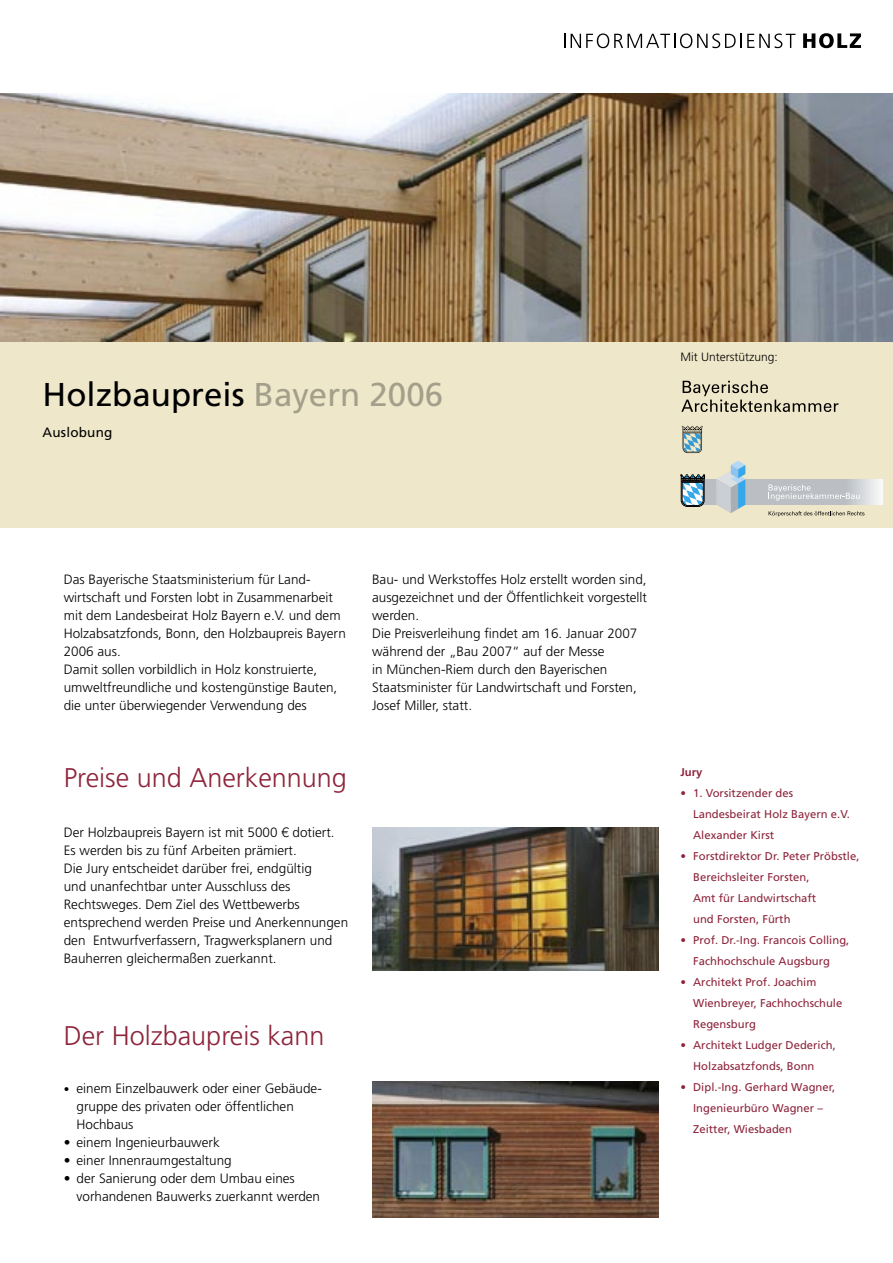
<style>
.page{position:relative;width:893px;height:1263px;background:#fff}
.page>*{position:absolute;margin:0;border:0;box-sizing:border-box;transform-origin:0 0}
.berschrift_2{font:33px "Frutiger";color:#000}
.berschrift_1{font:300 27px "Frutiger";color:#8d243b}
.Textkrper{font:300 13.5px/18px "Frutiger";color:#000}
.t1{font:13.5px "Frutiger";letter-spacing:.015em;color:#000}
.t2{font:300 12px "Frutiger";color:#000}
.t3{font:11.25px/21px "Frutiger";letter-spacing:.005em;color:#8d243b}
.berschrift_1-2{font:700 11.25px "Frutiger";color:#8d243b}
.s1{color:#a39f8b}
.s2{font-family:"Helvetica Neue"}
.s3{font-weight:400;font-size:11.25px}
</style>
<div class="page">
<div style="left:0;top:340px;width:893px;height:187px;background:#efe7c9"></div>
<img style="left:0;top:94px;width:893px;height:247px">
<img style="left:372px;top:828px;width:287px;height:143px">
<svg style="left:564px;top:34px;width:1px;height:14px"></svg>
<svg style="left:571px;top:33px;width:224px;height:15px"></svg>
<svg style="left:803px;top:33px;width:58px;height:15px"></svg>
<img style="left:372px;top:1081px;width:287px;height:136px">
<div style="left:731px;top:479px;width:129px;height:26px;background:#bbbfc3"></div>
<div style="left:693px;top:479px;width:38px;height:26px;background:#bbbfc3"></div>
<svg style="left:769px;top:511px;width:95px;height:5px"></svg>
<svg style="left:768px;top:479px;width:115px;height:26px"></svg>
<svg style="left:680px;top:474px;width:25px;height:33px"></svg>
<svg style="left:716px;top:461px;width:29px;height:52px"></svg>
<svg style="left:681px;top:381px;width:157px;height:31px"></svg>
<svg style="left:682px;top:426px;width:21px;height:27px"></svg>
<p class="berschrift_2" style="left:43px;top:375px;width:402px">Holzbaupreis <span class="s1">Bayern 2006</span></p>
<p class="t1" style="left:43px;top:425px;width:71px">Auslobung</p>
<p class="t2" style="left:680px;top:350px;width:99px">Mit Unterstützung:</p>
<p class="Textkrper" style="left:64px;top:570px;width:284px">Das Bayerische Staatsministerium für Land&shy;wirtschaft und Forsten lobt in Zusammenarbeit mit dem Landesbeirat Holz Bayern e.V. und dem Holzabsatzfonds, Bonn, den Holzbaupreis Bayern 2006 aus.</p>
<p class="Textkrper" style="left:64px;top:660px;width:275px">Damit sollen vorbildlich in Holz konstruierte, umweltfreundliche und kostengünstige Bauten, die unter überwiegender Verwendung des</p>
<p class="berschrift_1" style="left:64px;top:762px;width:285px">Preise und Anerkennung</p>
<p class="Textkrper" style="left:64px;top:823px;width:272px">Der Holzbaupreis Bayern ist mit 5000 <span class="s2">€</span> dotiert.</p>
<p class="Textkrper" style="left:64px;top:841px;width:235px">Es werden bis zu fünf Arbeiten prämiert.</p>
<p class="Textkrper" style="left:64px;top:859px;width:286px">Die Jury entscheidet darüber frei, endgültig<br>und unanfechtbar unter Ausschluss des Rechtsweges. Dem Ziel des Wettbewerbs entsprechend werden Preise und Anerkennungen den Entwurfverfassern, Tragwerksplanern und Bauherren gleichermaßen zuerkannt.</p>
<p class="berschrift_1" style="left:64px;top:1020px;width:262px">Der Holzbaupreis kann</p>
<p class="Textkrper" style="left:77px;top:1079px;width:247px;text-indent:-13px"><span class="s3">•</span> einem Einzelbauwerk oder einer Gebäude&shy;gruppe des privaten oder öffentlichen<br>Hochbaus</p>
<p class="Textkrper" style="left:64px;top:1133px;width:158px">• einem Ingenieurbauwerk</p>
<p class="Textkrper" style="left:64px;top:1151px;width:170px">• einer Innenraumgestaltung</p>
<p class="Textkrper" style="left:77px;top:1169px;width:245px;text-indent:-13px">• der Sanierung oder dem Umbau eines vorhandenen Bauwerks zuerkannt werden</p>
<p class="Textkrper" style="left:372px;top:570px;width:277px;text-align:justify">Bau- und Werkstoffes Holz erstellt worden sind, ausgezeichnet und der Öffentlichkeit vorgestellt werden.</p>
<p class="Textkrper" style="left:372px;top:624px;width:267px">Die Preisverleihung findet am 16. Januar 2007 während der „Bau 2007“ auf der Messe<br>in München-Riem durch den Bayerischen Staatsminister für Landwirtschaft und Forsten, Josef Miller, statt.</p>
<p class="berschrift_1-2" style="left:680px;top:765px;width:23px">Jury</p>
<p class="t3" style="left:693px;top:782px;width:158px;text-indent:-13px">• 1. Vorsitzender des<br>Landesbeirat Holz Bayern e.V.<br>Alexander Kirst</p>
<p class="t3" style="left:693px;top:845px;width:168px;text-indent:-13px">• Forstdirektor Dr. Peter Pröbstle,<br>Bereichsleiter Forsten,</p>
<p class="t3" style="left:693px;top:887px;width:125px">Amt für Landwirtschaft</p>
<p class="t3" style="left:693px;top:908px;width:99px">und Forsten, Fürth</p>
<p class="t3" style="left:680px;top:929px;width:171px">• Prof. Dr.-Ing. Francois Colling,</p>
<p class="t3" style="left:693px;top:950px;width:138px">Fachhochschule Augsburg</p>
<p class="t3" style="left:693px;top:971px;width:151px;text-indent:-13px">• Architekt Prof. Joachim<br>Wienbreyer, Fachhochschule<br>Regensburg</p>
<p class="t3" style="left:693px;top:1034px;width:144px;text-indent:-13px">• Architekt Ludger Dederich,<br>Holzabsatzfonds, Bonn</p>
<p class="t3" style="left:693px;top:1076px;width:144px;text-indent:-13px">• Dipl.-Ing. Gerhard Wagner,<br>Ingenieurbüro Wagner –<br>Zeitter, Wiesbaden</p>
</div>
